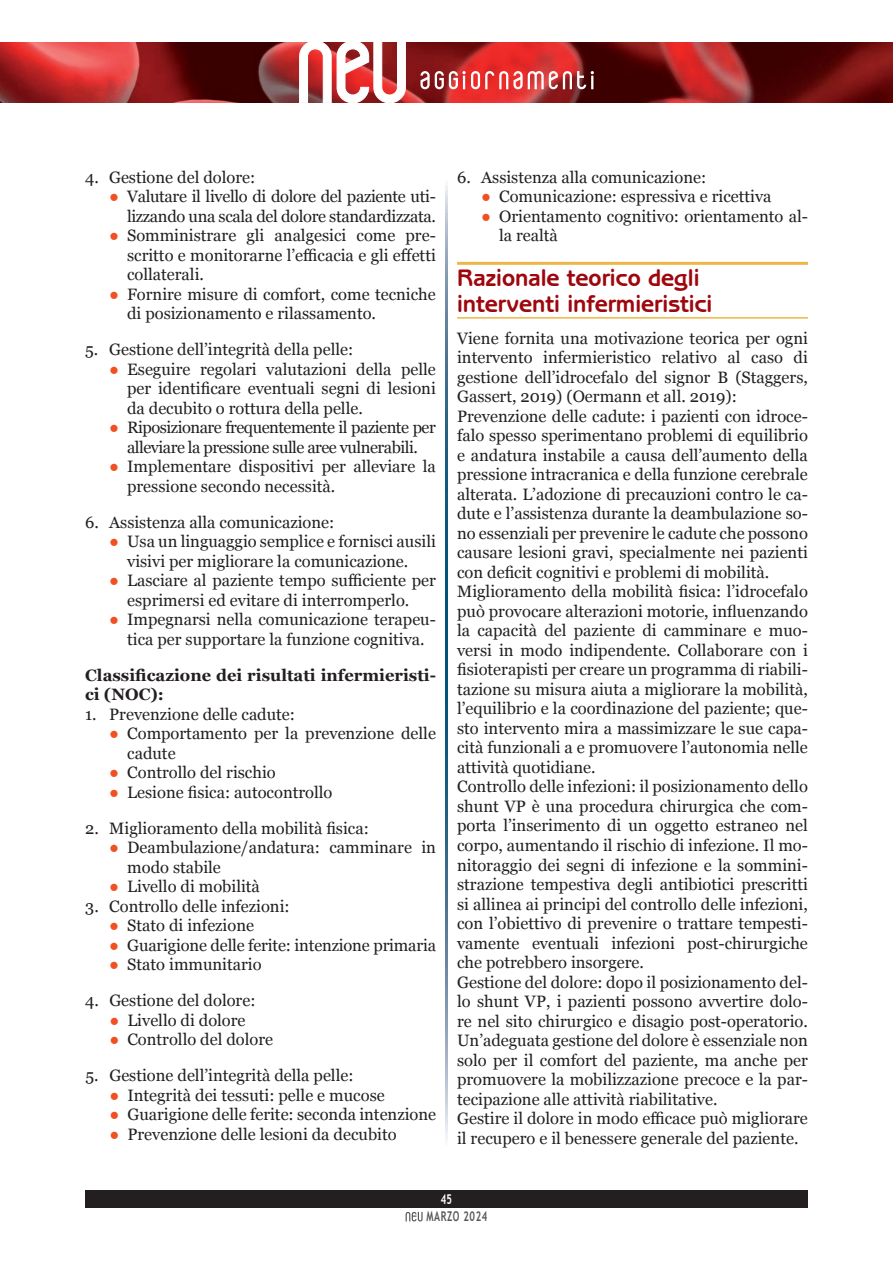
<style>
.page{position:relative;width:893px;height:1263px;background:#fff}
.page>*{position:absolute;margin:0;border:0;box-sizing:border-box;transform-origin:0 0}
.t1{font:700 24px/25.5px "Benguiat Gothic IT Cby BT";color:#9d070d}
.t2{font:16.5px/19.5px "Georgia";color:#231f20}
.t3{font:16.5px/19.5px "Georgia";letter-spacing:-.03em;color:#231f20;text-align:center}
.t4{font:16.5px/19.5px "Georgia";letter-spacing:-.02em;color:#231f20;text-align:right}
.t5{font:700 16.5px/19.5px "Georgia";color:#231f20}
.t6{font:700 13.5px "Trebuchet MS";letter-spacing:.06em;color:#57585a;scale:.7 1}
.t7{font:700 13.5px "Trebuchet MS";color:#fff;scale:.7 1}
.s1{color:#f05022}
</style>
<div class="page">
<img style="left:0;top:43px;width:893px;height:59px">
<svg style="left:420px;top:71px;width:174px;height:18px"></svg>
<svg style="left:299px;top:42px;width:107px;height:61px"></svg>
<div style="left:85px;top:1191px;width:723px;height:17px;background:#231f20"></div>
<svg style="left:406px;top:1212px;width:17px;height:9px"></svg>
<hr style="left:457px;top:262px;width:351px;height:3px;background:#ecb746">
<hr style="left:457px;top:317px;width:351px;height:2px;background:#ecb746">
<p class="t2" style="left:85px;top:166px;width:172px">4. Gestione del dolore:</p>
<p class="t4" style="left:109px;top:186px;width:328px"><span class="s1">●</span> Valutare il livello di dolore del paziente uti&shy;lizzando una scala del dolore standardizzata.</p>
<p class="t2" style="left:127px;top:225px;width:310px;text-align:justify;text-indent:-18px"><span class="s1">●</span> Somministrare gli analgesici come pre&shy;scritto e monitorarne l’efficacia e gli effetti collaterali.</p>
<p class="t2" style="left:127px;top:283px;width:310px;text-indent:-18px"><span class="s1">●</span> Fornire misure di comfort, come tecniche di posizionamento e rilassamento.</p>
<p class="t2" style="left:85px;top:339px;width:270px">5. Gestione dell’integrità della pelle:</p>
<p class="t2" style="left:127px;top:358px;width:310px;text-align:justify;text-indent:-18px"><span class="s1">●</span> Eseguire regolari valutazioni della pelle per identificare eventuali segni di lesioni da decubito o rottura della pelle.</p>
<p class="t3" style="left:109px;top:417px;width:328px"><span class="s1">●</span> Riposizionare frequentemente il paziente per alleviare la pressione sulle aree vulnerabili.</p>
<p class="t2" style="left:127px;top:456px;width:310px;text-indent:-18px"><span class="s1">●</span> Implementare dispositivi per alleviare la pressione secondo necessità.</p>
<p class="t2" style="left:85px;top:511px;width:251px">6. Assistenza alla comunicazione:</p>
<p class="t2" style="left:109px;top:531px;width:328px;text-align:center"><span class="s1">●</span> Usa un linguaggio semplice e fornisci ausili visivi per migliorare la comunicazione.</p>
<p class="t2" style="left:109px;top:570px;width:328px;text-align:center"><span class="s1">●</span> Lasciare al paziente tempo sufficiente per esprimersi ed evitare di interromperlo.</p>
<p class="t2" style="left:109px;top:609px;width:328px;text-align:center"><span class="s1">●</span> Impegnarsi nella comunicazione terapeu&shy;tica per supportare la funzione cognitiva.</p>
<p class="t5" style="left:85px;top:664px;width:352px">Classificazione dei risultati infermieristi&shy;ci (NOC):</p>
<p class="t2" style="left:85px;top:704px;width:211px">1. Prevenzione delle cadute:</p>
<p class="t2" style="left:127px;top:723px;width:310px;text-indent:-18px"><span class="s1">●</span> Comportamento per la prevenzione delle cadute</p>
<p class="t2" style="left:109px;top:762px;width:168px"><span class="s1">●</span> Controllo del rischio</p>
<p class="t2" style="left:109px;top:782px;width:225px"><span class="s1">●</span> Lesione fisica: autocontrollo</p>
<p class="t2" style="left:85px;top:818px;width:285px">2. Miglioramento della mobilità fisica:</p>
<p class="t2" style="left:127px;top:837px;width:310px;text-indent:-18px"><span class="s1">●</span> Deambulazione/andatura: camminare in modo stabile</p>
<p class="t2" style="left:109px;top:876px;width:152px"><span class="s1">●</span> Livello di mobilità</p>
<p class="t2" style="left:85px;top:896px;width:206px">3. Controllo delle infezioni:</p>
<p class="t2" style="left:109px;top:915px;width:146px"><span class="s1">●</span> Stato di infezione</p>
<p class="t2" style="left:109px;top:935px;width:328px"><span class="s1">●</span> Guarigione delle ferite: intenzione primaria</p>
<p class="t2" style="left:109px;top:954px;width:154px"><span class="s1">●</span> Stato immunitario</p>
<p class="t2" style="left:85px;top:990px;width:172px">4. Gestione del dolore:</p>
<p class="t2" style="left:109px;top:1010px;width:138px"><span class="s1">●</span> Livello di dolore</p>
<p class="t2" style="left:109px;top:1029px;width:165px"><span class="s1">●</span> Controllo del dolore</p>
<p class="t2" style="left:85px;top:1065px;width:270px">5. Gestione dell’integrità della pelle:</p>
<p class="t2" style="left:109px;top:1085px;width:277px"><span class="s1">●</span> Integrità dei tessuti: pelle e mucose</p>
<p class="t2" style="left:109px;top:1104px;width:328px"><span class="s1">●</span> Guarigione delle ferite: seconda intenzione</p>
<p class="t2" style="left:109px;top:1124px;width:289px"><span class="s1">●</span> Prevenzione delle lesioni da decubito</p>
<p class="t2" style="left:457px;top:166px;width:251px">6. Assistenza alla comunicazione:</p>
<p class="t2" style="left:481px;top:186px;width:292px"><span class="s1">●</span> Comunicazione: espressiva e ricettiva</p>
<p class="t2" style="left:499px;top:205px;width:310px;text-indent:-18px"><span class="s1">●</span> Orientamento cognitivo: orientamento al&shy;la realtà</p>
<h1 class="t1" style="left:457px;top:265px;width:257px">Razionale teorico degli interventi infermieristici</h1>
<p class="t2" style="left:457px;top:328px;width:352px">Viene fornita una motivazione teorica per ogni intervento infermieristico relativo al caso di gestione dell’idrocefalo del signor B (Staggers, Gassert, 2019) (Oermann et all. 2019):<br>Prevenzione delle cadute: i pazienti con idroce&shy;falo spesso sperimentano problemi di equilibrio e andatura instabile a causa dell’aumento della pressione intracranica e della funzione cerebrale alterata. L’adozione di precauzioni contro le ca&shy;dute e l’assistenza durante la deambulazione so&shy;no essenziali per prevenire le cadute che possono causare lesioni gravi, specialmente nei pazienti con deficit cognitivi e problemi di mobilità.<br>Miglioramento della mobilità fisica: l’idrocefalo può provocare alterazioni motorie, influenzando la capacità del paziente di camminare e muo&shy;versi in modo indipendente. Collaborare con i fisioterapisti per creare un programma di riabili&shy;tazione su misura aiuta a migliorare la mobilità, l’equilibrio e la coordinazione del paziente; que&shy;sto intervento mira a massimizzare le sue capa&shy;cità funzionali a e promuovere l’autonomia nelle attività quotidiane.<br>Controllo delle infezioni: il posizionamento dello shunt VP è una procedura chirurgica che com&shy;porta l’inserimento di un oggetto estraneo nel corpo, aumentando il rischio di infezione. Il mo&shy;nitoraggio dei segni di infezione e la sommini&shy;strazione tempestiva degli antibiotici prescritti si allinea ai principi del controllo delle infezioni, con l’obiettivo di prevenire o trattare tempesti&shy;vamente eventuali infezioni post-chirurgiche che potrebbero insorgere.<br>Gestione del dolore: dopo il posizionamento del&shy;lo shunt VP, i pazienti possono avvertire dolo&shy;re nel sito chirurgico e disagio post-operatorio.<br>Un’adeguata gestione del dolore è essenziale non solo per il comfort del paziente, ma anche per promuovere la mobilizzazione precoce e la par&shy;tecipazione alle attività riabilitative.<br>Gestire il dolore in modo efficace può migliorare il recupero e il benessere generale del paziente.</p>
<p class="t7" style="left:441px;top:1191px;width:17px">45</p>
<p class="t6" style="left:427px;top:1208px;width:88px">MARZO 2024</p>
</div>
